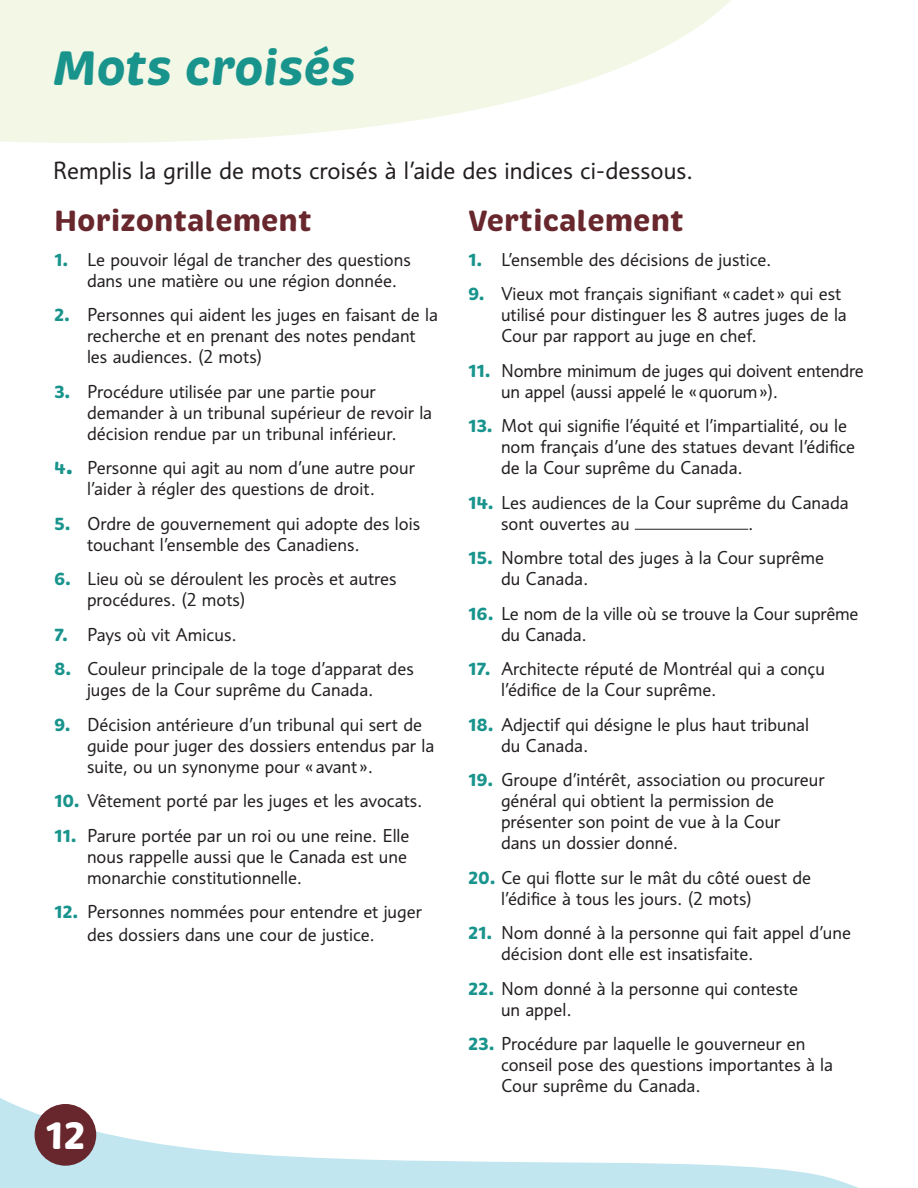
<style>
.page{position:relative;width:918px;height:1188px;background:#fff}
.page>*{position:absolute;margin:0;border:0;box-sizing:border-box;transform-origin:0 0}
.new_page_title{font:italic 700 49.5px "Brevia";letter-spacing:-.01em;color:#19948d}
.t1{font:700 39.15px "Brevia";color:#fff}
.Subtitle_Omnes_24_red{font:700 30px "Brevia";color:#68272d}
.Subtitle_PS_18_25{font:24px "Informa Pro";color:#231f20}
.Crossword_Clues{font:18px/21px "Informa Pro";color:#231f20}
.s1{font-family:"Brevia";font-weight:700;color:#19948d}
.s2{font-family:"Brevia";font-weight:700;font-size:22.5px;color:#19948d}
</style>
<div class="page">
<svg style="left:0;top:1098px;width:858px;height:90px"></svg>
<svg style="left:0;top:0;width:731px;height:143px;fill:#f2f7e6"></svg>
<div style="left:35px;top:1104px;width:61px;height:62px;background:#68272d;border-radius:50%"></div>
<hr style="left:635px;top:529px;width:113px;height:1px;background:#231f20">
<p class="new_page_title" style="left:53px;top:37px;width:305px">Mots croisés</p>
<p class="Subtitle_PS_18_25" style="left:53px;top:155px;width:642px">Remplis la grille de mots croisés à l’aide des indices ci-dessous.</p>
<p class="Subtitle_Omnes_24_red" style="left:54px;top:202px;width:259px">Horizontalement</p>
<p class="Crossword_Clues" style="left:87px;top:249px;width:325px;text-indent:-33px"><span class="s1">1.</span> Le pouvoir légal de trancher des questions dans une matière ou une région donnée.</p>
<p class="Crossword_Clues" style="left:87px;top:304px;width:353px;text-indent:-33px"><span class="s1">2.</span> Personnes qui aident les juges en faisant de la recherche et en prenant des notes pendant les audiences. (2 mots)</p>
<p class="Crossword_Clues" style="left:87px;top:381px;width:347px;text-indent:-33px"><span class="s1">3.</span> Procédure utilisée par une partie pour demander à un tribunal supérieur de revoir la décision rendue par un tribunal inférieur.</p>
<p class="Crossword_Clues" style="left:54px;top:457px;width:362px;text-align:center"><span class="s1">4</span><span class="s2">.</span> Personne qui agit au nom d’une autre pour l’aider à régler des questions de droit.</p>
<p class="Crossword_Clues" style="left:87px;top:513px;width:335px;text-indent:-33px"><span class="s1">5.</span> Ordre de gouvernement qui adopte des lois touchant l’ensemble des Canadiens.</p>
<p class="Crossword_Clues" style="left:87px;top:568px;width:311px;text-indent:-33px"><span class="s1">6.</span> Lieu où se déroulent les procès et autres procédures. (2 mots)</p>
<p class="Crossword_Clues" style="left:54px;top:624px;width:184px"><span class="s1">7.</span> Pays où vit Amicus.</p>
<p class="Crossword_Clues" style="left:54px;top:658px;width:361px;text-align:center"><span class="s1">8.</span> Couleur principale de la toge d’apparat des juges de la Cour suprême du Canada.</p>
<p class="Crossword_Clues" style="left:87px;top:714px;width:349px;text-indent:-33px"><span class="s1">9.</span> Décision antérieure d’un tribunal qui sert de guide pour juger des dossiers entendus par la suite, ou un synonyme pour « avant ».</p>
<p class="Crossword_Clues" style="left:54px;top:790px;width:370px"><span class="s1">10.</span> Vêtement porté par les juges et les avocats.</p>
<p class="Crossword_Clues" style="left:87px;top:825px;width:324px;text-indent:-33px"><span class="s1">11.</span> Parure portée par un roi ou une reine. Elle nous rappelle aussi que le Canada est une monarchie constitutionnelle.</p>
<p class="Crossword_Clues" style="left:87px;top:900px;width:336px;line-height:22.5px;text-indent:-33px"><span class="s1">12.</span> Personnes nommées pour entendre et juger des dossiers dans une cour de justice.</p>
<h2 class="t1" style="left:45px;top:1111px;width:42px">12</h2>
<p class="Subtitle_Omnes_24_red" style="left:468px;top:202px;width:217px">Verticalement</p>
<p class="Crossword_Clues" style="left:468px;top:249px;width:305px"><span class="s1">1.</span> L’ensemble des décisions de justice.</p>
<p class="Crossword_Clues" style="left:501px;top:283px;width:347px;text-indent:-33px"><span class="s1">9.</span> Vieux mot français signifiant « cadet » qui est utilisé pour distinguer les 8 autres juges de la<br>Cour par rapport au juge en chef.</p>
<p class="Crossword_Clues" style="left:501px;top:360px;width:364px;text-indent:-33px"><span class="s1">11.</span> Nombre minimum de juges qui doivent entendre un appel (aussi appelé le «quorum»).</p>
<p class="Crossword_Clues" style="left:501px;top:415px;width:356px;text-indent:-33px"><span class="s1">13.</span> Mot qui signifie l’équité et l’impartialité, ou le nom français d’une des statues devant l’édifice de la Cour suprême du Canada.</p>
<p class="Crossword_Clues" style="left:501px;top:492px;width:349px;text-indent:-33px"><span class="s1">14.</span> Les audiences de la Cour suprême du Canada sont ouvertes au</p>
<p class="Crossword_Clues" style="left:748px;top:513px;width:7px">.</p>
<p class="Crossword_Clues" style="left:501px;top:547px;width:325px;text-indent:-33px"><span class="s1">15.</span> Nombre total des juges à la Cour suprême du Canada.</p>
<p class="Crossword_Clues" style="left:501px;top:603px;width:359px;text-indent:-33px"><span class="s1">16.</span> Le nom de la ville où se trouve la Cour suprême du Canada.</p>
<p class="Crossword_Clues" style="left:501px;top:658px;width:326px;text-indent:-33px"><span class="s1">17.</span> Architecte réputé de Montréal qui a conçu l’édifice de la Cour suprême.</p>
<p class="Crossword_Clues" style="left:501px;top:714px;width:310px;text-indent:-33px"><span class="s1">18.</span> Adjectif qui désigne le plus haut tribunal du Canada.</p>
<p class="Crossword_Clues" style="left:501px;top:769px;width:325px;text-indent:-33px"><span class="s1">19.</span> Groupe d’intérêt, association ou procureur général qui obtient la permission de présenter son point de vue à la Cour<br>dans un dossier donné.</p>
<p class="Crossword_Clues" style="left:501px;top:867px;width:312px;text-indent:-33px"><span class="s1">20.</span> Ce qui flotte sur le mât du côté ouest de l’édifice à tous les jours. (2 mots)</p>
<p class="Crossword_Clues" style="left:501px;top:922px;width:352px;text-indent:-33px"><span class="s1">21.</span> Nom donné à la personne qui fait appel d’une décision dont elle est insatisfaite.</p>
<p class="Crossword_Clues" style="left:501px;top:978px;width:299px;text-indent:-33px"><span class="s1">22.</span> Nom donné à la personne qui conteste un appel.</p>
<p class="Crossword_Clues" style="left:501px;top:1033px;width:334px;text-indent:-33px"><span class="s1">23.</span> Procédure par laquelle le gouverneur en conseil pose des questions importantes à la<br>Cour suprême du Canada.</p>
</div>
